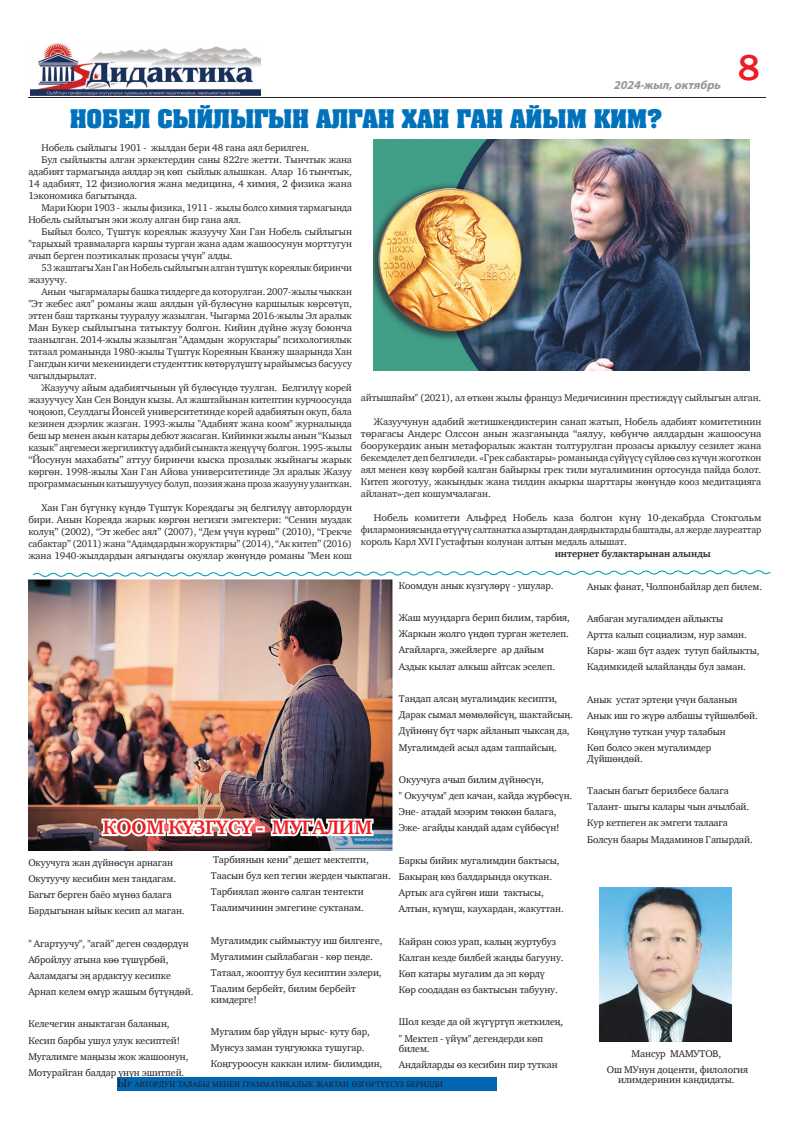
<style>
.page{position:relative;width:794px;height:1134px;background:#fff}
.page>*{position:absolute;margin:0;border:0;box-sizing:border-box;transform-origin:0 0}
.t1{font:36.1px "Q3 Franklin Gothic Medium C";color:#ee1d23}
.t2{font:24px "Q3 Adamant C";letter-spacing:-.01em;color:#0072bc}
.t3{font:700 20px "Q3 Charter C";letter-spacing:-.01em;color:#ee1d23}
.t4{font:italic 700 12px "Myriad Pro";color:#939598}
.t5{font:11px "Q3 Octava C";color:#231f20}
.t6{font:10px/12px "Q3 Charter C";letter-spacing:-.01em;color:#2b292a;text-align:justify}
.t7{font:10px/16.2px "Q3 Charter C";letter-spacing:-.01em;color:#231f20}
.t8{font:10px/12px "Q3 Charter C";letter-spacing:-.01em;color:#2b292a;text-align:justify;scale:1.05 1}
.t9{font:10px "Q3 Charter C";letter-spacing:-.01em;color:#2b292a;scale:.96 1}
.t10{font:10px "Q3 Charter C";letter-spacing:-.01em;color:#2b292a;scale:1.04 1}
.t11{font:700 10px "Q3 Charter C";letter-spacing:-.01em;color:#2b292a}
.t12{font:7.7px "Q3 Octava C";letter-spacing:-.015em;color:#231f20}
</style>
<div class="page">
<hr style="left:28px;top:97px;width:737px;height:1px;background:#231f20">
<img style="left:30px;top:43px;width:230px;height:53px">
<img style="left:28px;top:580px;width:364px;height:270px">
<img style="left:99px;top:797px;width:158px;height:46px">
<div style="left:256px;top:826px;width:9px;height:6px;border:4px solid #fff"></div>
<svg style="left:269px;top:797px;width:106px;height:46px"></svg>
<img style="left:599px;top:888px;width:132px;height:153px">
<svg style="left:33px;top:570px;width:737px;height:7px"></svg>
<img style="left:373px;top:139px;width:376px;height:231px">
<div style="left:117px;top:1077px;width:380px;height:13px;background:#0166b3"></div>
<p class="t4" style="left:613px;top:78px;width:112px">2024-жыл,октябрь</p>
<h2 class="t2" style="left:70px;top:105px;width:594px">НОБЕЛ СЫЙЛЫГЫН АЛГАН ХАН ГАН АЙЫМ КИМ?</h2>
<h1 class="t1" style="left:738px;top:48px;width:24px">8</h1>
<p class="t6" style="left:41px;top:142px;width:269px">Нобель сыйлыгы 1901 - жылдан бери 48 гана аял берилген.</p>
<p class="t6" style="left:41px;top:154px;width:312px">Бул сыйлыкты алган эркектердин саны 822ге жетти. Тынчтык жана</p>
<p class="t6" style="left:28px;top:166px;width:325px">адабият тармагында аялдар эў кєп сыйлык алышкан. Алар 16 тынчтык,</p>
<p class="t10" style="left:28px;top:178px;width:313px">14 адабият, 12 физиология жана медицина, 4 химия, 2 физика жана</p>
<p class="t6" style="left:28px;top:190px;width:111px">1экономика багытында.</p>
<p class="t6" style="left:41px;top:202px;width:312px">Мари Кюри 1903 - жылы физика, 1911 - жылы болсо химия тармагында</p>
<p class="t6" style="left:28px;top:214px;width:214px">Нобель сыйлыгын эки жолу алган бир гана аял.</p>
<p class="t6" style="left:41px;top:226px;width:312px">Быйыл болсо, Тїштїк кореялык жазуучу Хан Ган Нобель сыйлыгын</p>
<p class="t6" style="left:28px;top:238px;width:325px">"тарыхый травмаларга каршы турган жана адам жашоосунун морттугун</p>
<p class="t6" style="left:28px;top:250px;width:206px">ачып берген поэтикалык прозасы їчїн" алды.</p>
<p class="t6" style="left:41px;top:262px;width:312px">53 жаштагы Хан Ган Нобель сыйлыгын алган тїштїк кореялык биринчи</p>
<p class="t6" style="left:28px;top:274px;width:40px">жазуучу.</p>
<p class="t6" style="left:41px;top:286px;width:312px">Анын чыгармалары башка тилдерге да которулган. 2007-жылы чыккан</p>
<p class="t6" style="left:28px;top:298px;width:325px">"Эт жебес аял" романы жаш аялдын їй-бїлєсїнє каршылык кєрсєтїп,</p>
<p class="t6" style="left:28px;top:310px;width:325px">эттен баш тартканы тууралуу жазылган. Чыгарма 2016-жылы Эл аралык</p>
<p class="t8" style="left:28px;top:322px;width:310px">Ман Букер сыйлыгына татыктуу болгон. Кийин дїйнє жїзї боюнча</p>
<p class="t6" style="left:28px;top:334px;width:325px">таанылган. 2014-жылы жазылган "Адамдын жоруктары" психологиялык</p>
<p class="t6" style="left:28px;top:346px;width:325px">татаал романында 1980-жылы Тїштїк Кореянын Кванжу шаарында Хан</p>
<p class="t6" style="left:28px;top:358px;width:325px">Гангдын кичи мекениндеги студенттик кєтєрїлїштї ырайымсыз басуусу</p>
<p class="t6" style="left:28px;top:370px;width:70px">чагылдырылат.</p>
<p class="t6" style="left:41px;top:382px;width:312px">Жазуучу айым адабиятчынын їй бїлєсїндє туулган. Белгилїї корей</p>
<p class="t6" style="left:28px;top:394px;width:325px">жазуучусу Хан Сен Вондун кызы. Ал жаштайынан китептин курчоосунда</p>
<p class="t6" style="left:28px;top:406px;width:325px">чоўоюп, Сеулдагы Йонсей университетинде корей адабиятын окуп, бала</p>
<p class="t6" style="left:28px;top:418px;width:325px">кезинен дээрлик жазган. 1993-жылы "Адабият жана коом" журналында</p>
<p class="t6" style="left:28px;top:430px;width:325px">беш ыр менен акын катары дебют жасаган. Кийинки жылы анын “Кызыл</p>
<p class="t6" style="left:28px;top:442px;width:325px">казык” аўгемеси жергиликтїї адабий сынакта жеўїїчї болгон. 1995-жылы</p>
<p class="t6" style="left:28px;top:454px;width:325px">“Йосунун махабаты” аттуу биринчи кыска прозалык жыйнагы жарык</p>
<p class="t6" style="left:28px;top:466px;width:325px">кєргєн. 1998-жылы Хан Ган Айова университетинде Эл аралык Жазуу</p>
<p class="t9" style="left:28px;top:478px;width:339px">программасынын катышуучусу болуп, поэзия жана проза жазууну уланткан.</p>
<p class="t6" style="left:28px;top:502px;width:325px;text-indent:13px">Хан Ган бїгїнкї кїндє Тїштїк Кореядагы эў белгилїї авторлордун бири. Анын Кореяда жарык кєргєн негизги эмгектери: “Сенин муздак колуў” (2002), “Эт жебес аял” (2007), “Дем їчїн кїрєш” (2010), “Грекче сабактар” (2011) жана “Адамдардын жоруктары” (2014), “Ак китеп” (2016) жана 1940-жылдардын аягындагы окуялар жєнїндє романы "Мен кош</p>
<p class="t6" style="left:361px;top:391px;width:402px">айтышпайм" (2021), ал єткєн жылы француз Медичисинин престиждїї сыйлыгын алган.</p>
<p class="t6" style="left:361px;top:415px;width:402px;text-indent:13px">Жазуучунун адабий жетишкендиктерин санап жатып, Нобель адабият комитетинин тєрагасы Андерс Олссон анын жазганында “аялуу, кєбїнчє аялдардын жашоосуна боорукердик анын метафоралык жактан толтурулган прозасы аркылуу сезилет жана бекемделет деп белгиледи. «Грек сабактары» романында сїйїїсї сїйлєє сєз кїчїн жоготкон аял менен кєзї кєрбєй калган байыркы грек тили мугалиминин ортосунда пайда болот.<br>Китеп жоготуу, жакындык жана тилдин акыркы шарттары жєнїндє кооз медитацияга айланат»-деп кошумчалаган.</p>
<p class="t8" style="left:361px;top:511px;width:383px;text-indent:13px">Нобель комитети Альфред Нобель каза болгон кїнї 10-декабрда Стокгольм филармониясында єтїїчї салтанатка азыртадан даярдыктарды баштады, ал жерде лауреаттар король Карл XVI Густафтын колунан алтын медаль алышат.</p>
<p class="t11" style="left:554px;top:548px;width:157px">интернет булактарынан алынды</p>
<p class="t7" style="left:399px;top:577px;width:156px">Коомдун анык кїзгїлєрї - ушулар.</p>
<p class="t7" style="left:399px;top:610px;width:173px">Жаш муундарга берип билим, тарбия, Жаркын жолго їндєп турган жетелеп.<br>Агайларга, эжейлерге ар дайым Аздык кылат алкыш айтсак эселеп.</p>
<p class="t7" style="left:399px;top:691px;width:175px">Тандап алсаў мугалимдик кесипти, Дарак сымал мємєлєйсїў, шактайсыў.<br>Дїйнєнї бїт чарк айланып чыксаў да, Мугалимдей асыл адам таппайсыў.</p>
<p class="t7" style="left:399px;top:771px;width:175px">Окуучуга ачып билим дїйнєсїн,<br>" Окуучум" деп качан, кайда жїрбєсїн.<br>Эне- атадай мээрим тєккєн балага, Эже- агайды кандай адам сїйбєсїн!</p>
<p class="t7" style="left:399px;top:852px;width:166px">Баркы бийик мугалимдин бактысы, Бакыраў кєз балдарында окуткан.<br>Артык ага сїйгєн иши тактысы, Алтын, кїмїш, каухардан, жакуттан.</p>
<p class="t7" style="left:399px;top:933px;width:166px">Кайран союз урап, калыў журтубуз Калган кезде билбей жанды багууну.<br>Кєп катары мугалим да эп кєрдї Кєр соодадан єз бактысын табууну.</p>
<p class="t7" style="left:399px;top:1014px;width:166px">Шол кезде да ой жїгїртїп жеткилеў, " Мектеп - їйїм" дегендерди кєп</p>
<p class="t7" style="left:399px;top:1041px;width:160px">билем.<br>Андайларды єз кесибин пир туткан</p>
<p class="t7" style="left:587px;top:578px;width:176px">Анык фанат, Чолпонбайлар деп билем.</p>
<p class="t7" style="left:587px;top:610px;width:174px">Аябаган мугалимден айлыкты<br>Артта калып социализм, нур заман.<br>Кары- жаш бїт аздек тутуп байлыкты,<br>Кадимкидей ылайланды бул заман.</p>
<p class="t7" style="left:587px;top:691px;width:172px">Анык устат эртеўи їчїн баланын<br>Анык иш го жїрє албашы тїйшєлбєй.<br>Кєўїлїнє туткан учур талабын<br>Кєп болсо экен мугалимдер</p>
<p class="t7" style="left:587px;top:750px;width:57px">Дїйшєндєй.</p>
<p class="t7" style="left:587px;top:783px;width:167px">Таасын багыт берилбесе балага<br>Талант- шыгы калары чын ачылбай.<br>Кур кетпеген ак эмгеги талаага<br>Болсун баары Мадаминов Гапырдай.</p>
<h3 class="t3" style="left:103px;top:816px;width:271px">КООМ КЇЗГЇСЇ - МУГАЛИМ</h3>
<p class="t7" style="left:211px;top:851px;width:181px">Тарбиянын кени" дешет мектепти, Таасын бул кеп тегин жерден чыкпаган.<br>Тарбиялап жєнгє салган тентекти Таалимчинин эмгегине суктанам.</p>
<p class="t7" style="left:211px;top:932px;width:173px">Мугалимдик сыймыктуу иш билгенге, Мугалимин сыйлабаган - кєр пенде.<br>Татаал, жооптуу бул кесиптин ээлери, Таалим бербейт, билим бербейт</p>
<p class="t7" style="left:211px;top:991px;width:47px">кимдерге!</p>
<p class="t7" style="left:211px;top:1024px;width:173px">Мугалим бар їйдїн ырыс- куту бар,<br>Мунсуз заман туўгуюкка тушугар.<br>Коўгуроосун каккан илим- билимдин,</p>
<p class="t7" style="left:28px;top:854px;width:158px">Окуучуга жан дїйнєсїн арнаган<br>Окутуучу кесибин мен тандагам.<br>Багыт берген баёо мїнєз балага<br>Бардыгынан ыйык кесип ал маган.</p>
<p class="t7" style="left:28px;top:935px;width:167px">" Агартуучу", "агай" деген сєздєрдїн<br>Абройлуу атына кєє тїшїрбєй,<br>Ааламдагы эў ардактуу кесипке<br>Арнап келем ємїр жашым бїтїндєй.</p>
<p class="t7" style="left:28px;top:1016px;width:162px">Келечегин аныктаган баланын,<br>Кесип барбы ушул улук кесиптей!<br>Мугалимге маўызы жок жашоонун,<br>Мотурайган балдар їнїн эшитпей.</p>
<p class="t7" style="left:607px;top:1045px;width:143px;text-align:center">Мансур МАМУТОВ,<br>Ош МУнун доценти, филология</p>
<p class="t5" style="left:117px;top:1077px;width:12px">Ы</p>
<p class="t7" style="left:618px;top:1072px;width:118px">илимдеринин кандидаты.</p>
<p class="t12" style="left:127px;top:1080px;width:317px">Р АВТОРДУН ТАЛАБЫ МЕНЕН ГРАММАТИКАЛЫК ЖАКТАН ЄЗГЄРТЇЇСЇЗ БЕРИЛДИ</p>
</div>
